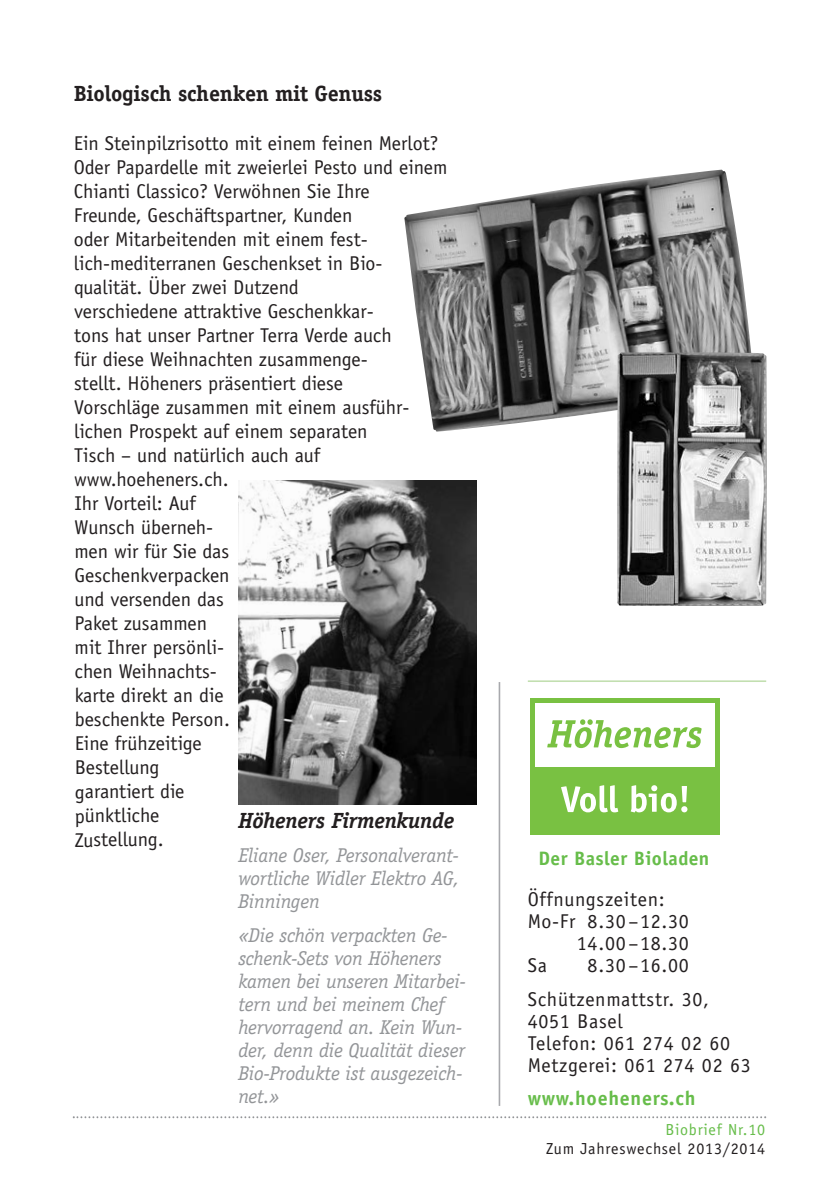
<style>
.page{position:relative;width:840px;height:1191px;background:#fff}
.page>*{position:absolute;margin:0;border:0;box-sizing:border-box;transform-origin:0 0}
.t1{font:700 22px "Officina Serif";letter-spacing:-.01em;color:#231f20}
.t2{font:italic 700 22px "Officina Serif";letter-spacing:-.01em;color:#231f20}
.t3{font:20px/24px "Officina Sans";color:#231f20}
.t4{font:italic 20px/23px "Officina Serif";letter-spacing:-.01em;color:#939598;text-align:justify}
.t5{font:20px/22px "Officina Sans";letter-spacing:.035em;color:#231f20}
.t6{font:700 20px "Officina Sans";letter-spacing:.035em;color:#67bd4a}
.t7{font:700 19.4px "Officina Sans";letter-spacing:.02em;color:#67bd4a}
.t8{font:16px "Officina Sans";letter-spacing:.05em;color:#231f20}
.t9{font:16px "Officina Sans";letter-spacing:.05em;color:#67bd4a}
</style>
<div class="page">
<svg style="left:73px;top:1116px;width:692px;height:2px"></svg>
<div style="left:529px;top:698px;width:190px;height:137px;background:#79c142"></div>
<div style="left:535px;top:703px;width:179px;height:64px;background:#fff"></div>
<svg style="left:547px;top:719px;width:154px;height:29px"></svg>
<svg style="left:561px;top:785px;width:57px;height:27px"></svg>
<svg style="left:630px;top:785px;width:57px;height:27px"></svg>
<hr style="left:527px;top:680px;width:238px;height:2px;background:#c2dfb0">
<hr style="left:498px;top:682px;width:2px;height:424px;background:#a8a9ad">
<img style="left:238px;top:480px;width:238px;height:324px">
<img style="left:404px;top:170px;width:347px;height:262px">
<img style="left:616px;top:352px;width:150px;height:254px">
<p class="t1" style="left:74px;top:85px;width:310px">Biologisch schenken mit Genuss</p>
<p class="t3" style="left:74px;top:133px;width:375px">Ein Steinpilzrisotto mit einem feinen Merlot?<br>Oder Papardelle mit zweierlei Pesto und einem<br>Chianti Classico? Verwöhnen Sie Ihre<br>Freunde, Geschäftspartner, Kunden<br>oder Mitarbeitenden mit einem fest&shy;lich-mediterranen Geschenkset in Bio&shy;qualität. Über zwei Dutzend<br>verschiedene attraktive Geschenkkar-<br>tons hat unser Partner Terra Verde auch<br>für diese Weihnachten zusammenge-<br>stellt. Höheners präsentiert diese<br>Vorschläge zusammen mit einem ausführ&shy;lichen Prospekt auf einem separaten<br>Tisch – und natürlich auch auf www.hoeheners.ch.<br>Ihr Vorteil: Auf<br>Wunsch überneh-<br>men wir für Sie das<br>Geschenkverpacken<br>und versenden das<br>Paket zusammen<br>mit Ihrer persönli-<br>chen Weihnachts-<br>karte direkt an die<br>beschenkte Person.<br>Eine frühzeitige<br>Bestellung<br>garantiert die<br>pünktliche<br>Zustellung.</p>
<p class="t2" style="left:238px;top:812px;width:217px">Höheners Firmenkunde</p>
<p class="t4" style="left:238px;top:843px;width:222px">Eliane Oser, Personalverant&shy;wortliche Widler Elektro AG, Binningen</p>
<p class="t4" style="left:238px;top:924px;width:229px;text-align:left">«Die schön verpackten Ge&shy;schenk-Sets von Höheners kamen bei unseren Mitarbei&shy;tern und bei meinem Chef hervorragend an. Kein Wun&shy;der, denn die Qualität dieser<br>Bio-Produkte ist ausgezeich&shy;net.»</p>
<p class="t7" style="left:538px;top:851px;width:172px">Der Basler Bioladen</p>
<p class="t5" style="left:527px;top:890px;width:138px">Öffnungszeiten:</p>
<p class="t3" style="left:527px;top:911px;width:162px">Mo-Fr 8.30–12.30</p>
<p class="t3" style="left:576px;top:933px;width:113px">14.00–18.30</p>
<p class="t3" style="left:527px;top:955px;width:21px">Sa</p>
<p class="t5" style="left:527px;top:950px;width:182px;line-height:33.4px;text-indent:60px">8.30–16.00<br>Schützenmattstr. 30,</p>
<p class="t5" style="left:527px;top:1011px;width:224px">4051 Basel<br>Telefon: 061 274 02 60<br>Metzgerei: 061 274 02 63</p>
<p class="t6" style="left:527px;top:1090px;width:169px">www.hoeheners.ch</p>
<p class="t9" style="left:665px;top:1123px;width:101px">Biobrief Nr.10</p>
<p class="t8" style="left:546px;top:1142px;width:220px">Zum Jahreswechsel 2013/2014</p>
</div>
